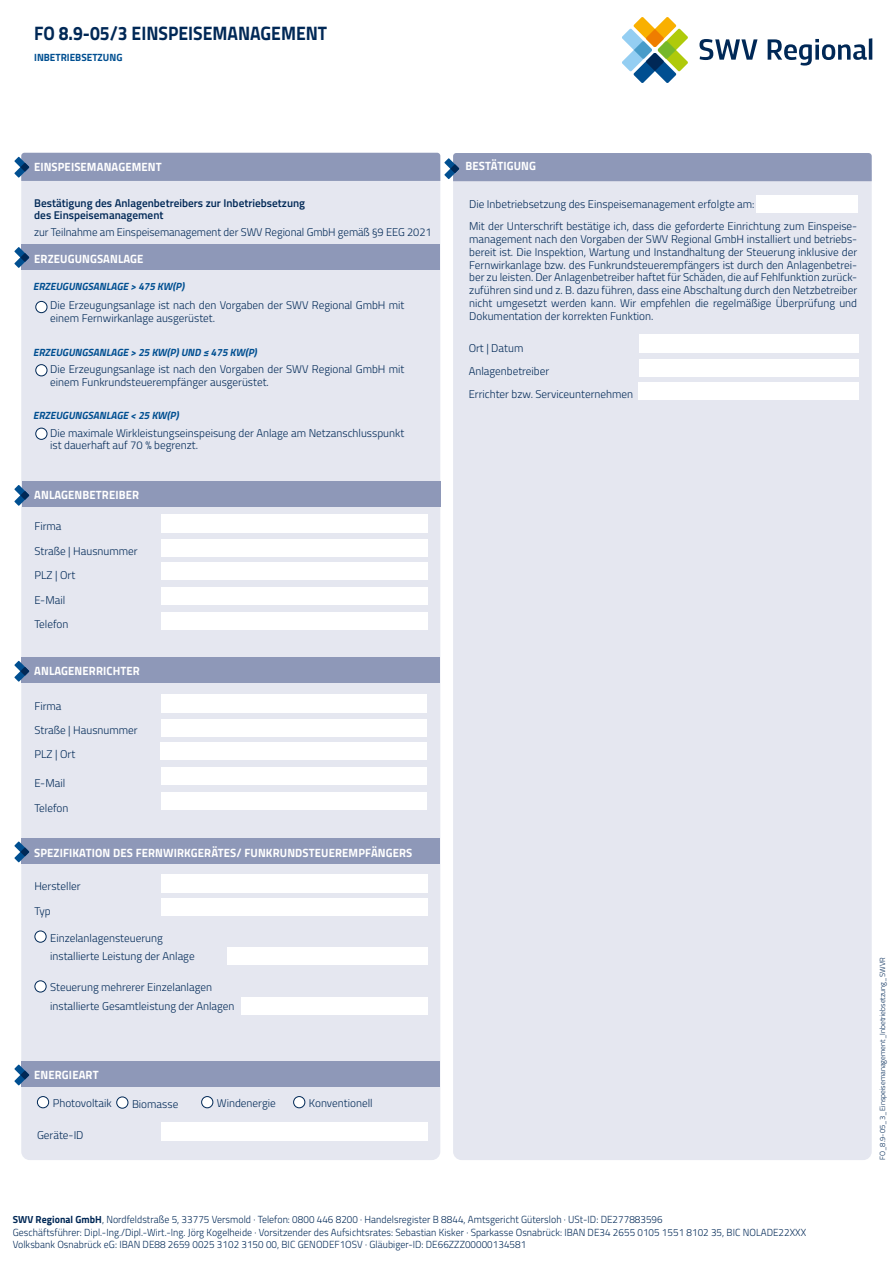
<style>
.page{position:relative;width:893px;height:1263px;background:#fff}
.page>*{position:absolute;margin:0;border:0;box-sizing:border-box;transform-origin:0 0}
.t1{font:700 19.5px "Cairo";color:#002856;scale:.9 1}
.t2{font:700 12px "Cairo";letter-spacing:.01em;color:#fff;scale:.94 1}
.t3{font:300 11.25px/12.8px "Cairo";color:#002856}
.t4{font:600 11.25px/12.8px "Cairo";color:#002856}
.t5{font:italic 700 10.5px "Cairo";color:#004f91;scale:.95 1}
.t6{font:700 10.5px "Cairo";color:#004f91;scale:.95 1}
.t7{font:300 10.35px/12.3px "Cairo";letter-spacing:.005em;color:#002856;scale:.96 1}
.t8{font:300 7.5px "Cairo";color:#002856}
.s1{font-weight:700}
</style>
<div class="page">
<div style="left:21px;top:181px;width:419px;height:979px;background:#e5e7f0"></div>
<div style="left:453px;top:181px;width:419px;height:979px;background:#e5e7f0"></div>
<div style="left:21px;top:244px;width:419px;height:26px;background:#8e98b8"></div>
<div style="left:22px;top:481px;width:418px;height:26px;background:#8e98b8"></div>
<div style="left:21px;top:657px;width:419px;height:26px;background:#8e98b8"></div>
<div style="left:21px;top:838px;width:419px;height:26px;background:#8e98b8"></div>
<div style="left:21px;top:1061px;width:419px;height:26px;background:#8e98b8"></div>
<svg style="left:699px;top:39px;width:58px;height:21px"></svg>
<svg style="left:768px;top:39px;width:99px;height:27px"></svg>
<hr style="left:869px;top:38px;width:3px;height:22px;background:#002856">
<svg style="left:622px;top:17px;width:66px;height:66px"></svg>
<div style="left:36px;top:301px;width:11px;height:12px;background:#fff;border-radius:50%"></div>
<div style="left:35px;top:301px;width:12px;height:12px;border:1px solid #002856;border-radius:50%"></div>
<div style="left:36px;top:365px;width:11px;height:11px;background:#fff;border-radius:50%"></div>
<div style="left:35px;top:364px;width:12px;height:12px;border:1px solid #002856;border-radius:50%"></div>
<div style="left:36px;top:428px;width:11px;height:11px;background:#fff;border-radius:50%"></div>
<div style="left:35px;top:428px;width:12px;height:12px;border:1px solid #002856;border-radius:50%"></div>
<div style="left:161px;top:515px;width:266px;height:18px;background:#fff"></div>
<div style="left:161px;top:539px;width:266px;height:18px;background:#fff"></div>
<div style="left:161px;top:563px;width:266px;height:17px;background:#fff"></div>
<div style="left:161px;top:588px;width:266px;height:17px;background:#fff"></div>
<div style="left:161px;top:612px;width:266px;height:18px;background:#fff"></div>
<div style="left:161px;top:694px;width:266px;height:19px;background:#fff"></div>
<div style="left:161px;top:719px;width:266px;height:17px;background:#fff"></div>
<div style="left:161px;top:742px;width:266px;height:18px;background:#fff"></div>
<div style="left:161px;top:767px;width:266px;height:18px;background:#fff"></div>
<div style="left:161px;top:792px;width:266px;height:17px;background:#fff"></div>
<div style="left:161px;top:1122px;width:266px;height:19px;background:#fff"></div>
<div style="left:37px;top:1096px;width:12px;height:12px;background:#fff;border-radius:50%"></div>
<div style="left:37px;top:1096px;width:12px;height:12px;border:1px solid #002856;border-radius:50%"></div>
<div style="left:117px;top:1097px;width:11px;height:11px;background:#fff;border-radius:50%"></div>
<div style="left:116px;top:1096px;width:12px;height:12px;border:1px solid #002856;border-radius:50%"></div>
<div style="left:202px;top:1096px;width:11px;height:12px;background:#fff;border-radius:50%"></div>
<div style="left:201px;top:1096px;width:12px;height:12px;border:1px solid #002856;border-radius:50%"></div>
<div style="left:294px;top:1096px;width:11px;height:12px;background:#fff;border-radius:50%"></div>
<div style="left:293px;top:1096px;width:12px;height:12px;border:1px solid #002856;border-radius:50%"></div>
<div style="left:161px;top:874px;width:266px;height:19px;background:#fff"></div>
<div style="left:161px;top:899px;width:266px;height:17px;background:#fff"></div>
<div style="left:227px;top:948px;width:200px;height:17px;background:#fff"></div>
<div style="left:241px;top:997px;width:186px;height:18px;background:#fff"></div>
<div style="left:35px;top:931px;width:11px;height:11px;background:#fff;border-radius:50%"></div>
<div style="left:35px;top:930px;width:12px;height:12px;border:1px solid #002856;border-radius:50%"></div>
<div style="left:35px;top:981px;width:11px;height:11px;background:#fff;border-radius:50%"></div>
<div style="left:35px;top:980px;width:12px;height:12px;border:1px solid #002856;border-radius:50%"></div>
<div style="left:756px;top:196px;width:102px;height:17px;background:#fff"></div>
<div style="left:639px;top:334px;width:220px;height:19px;background:#fff"></div>
<div style="left:639px;top:359px;width:220px;height:17px;background:#fff"></div>
<div style="left:639px;top:382px;width:220px;height:18px;background:#fff"></div>
<div style="left:14px;top:153px;width:858px;height:28px;background:#8e98b8"></div>
<svg style="left:14px;top:247px;width:15px;height:21px"></svg>
<svg style="left:14px;top:485px;width:15px;height:21px"></svg>
<svg style="left:14px;top:661px;width:15px;height:21px"></svg>
<svg style="left:14px;top:841px;width:15px;height:21px"></svg>
<svg style="left:14px;top:1064px;width:15px;height:21px"></svg>
<h1 class="t1" style="left:34px;top:18px;width:327px">FO 8.9-05/3 EINSPEISEMANAGEMENT</h1>
<p class="t6" style="left:34px;top:49px;width:94px">INBETRIEBSETZUNG</p>
<p class="t2" style="left:34px;top:157px;width:137px">EINSPEISEMANAGEMENT</p>
<p class="t4" style="left:34px;top:196px;width:272px">Bestätigung des Anlagenbetreibers zur Inbetriebsetzung des Einspeisemanagement</p>
<p class="t3" style="left:34px;top:226px;width:399px">zur Teilnahme am Einspeisemanagement der SWV Regional GmbH gemäß §9 EEG 2021</p>
<p class="t2" style="left:34px;top:249px;width:118px">ERZEUGUNGSANLAGE</p>
<p class="t5" style="left:33px;top:278px;width:164px">ERZEUGUNGSANLAGE&gt; 475 KW(P)</p>
<p class="t3" style="left:50px;top:299px;width:356px">Die Erzeugungsanlage ist nach den Vorgaben der SWV Regional GmbH mit einem Fernwirkanlage ausgerüstet.</p>
<p class="t5" style="left:33px;top:343px;width:240px">ERZEUGUNGSANLAGE&gt; 25 KW(P)UND ≤ 475 KW(P)</p>
<p class="t3" style="left:50px;top:363px;width:356px">Die Erzeugungsanlage ist nach den Vorgaben der SWV Regional GmbH mit einem Funkrundsteuerempfänger ausgerüstet.</p>
<p class="t5" style="left:33px;top:407px;width:158px">ERZEUGUNGSANLAGE&lt; 25 KW(P)</p>
<p class="t3" style="left:50px;top:426px;width:356px">Die maximale Wirkleistungseinspeisung der Anlage am Netzanschlusspunkt ist dauerhaft auf 70 % begrenzt.</p>
<p class="t2" style="left:34px;top:485px;width:113px">ANLAGENBETREIBER</p>
<p class="t3" style="left:35px;top:514px;width:105px;line-height:24.2px">Firma<br>Straße | Hausnummer<br>PLZ | Ort</p>
<p class="t3" style="left:34px;top:618px;width:36px">Telefon</p>
<p class="t3" style="left:34px;top:593px;width:32px">E-Mail</p>
<p class="t2" style="left:34px;top:661px;width:114px">ANLAGENERRICHTER</p>
<p class="t3" style="left:35px;top:694px;width:105px;line-height:24.2px">Firma<br>Straße | Hausnummer<br>PLZ | Ort</p>
<p class="t3" style="left:34px;top:777px;width:32px">E-Mail</p>
<p class="t3" style="left:34px;top:801px;width:36px">Telefon</p>
<p class="t2" style="left:34px;top:843px;width:404px">SPEZIFIKATION DES FERNWIRKGERÄTES/ FUNKRUNDSTEUEREMPFÄNGERS</p>
<p class="t3" style="left:34px;top:879px;width:48px">Hersteller</p>
<p class="t3" style="left:34px;top:904px;width:18px">Typ</p>
<p class="t3" style="left:50px;top:932px;width:114px">Einzelanlagensteuerung</p>
<p class="t3" style="left:50px;top:981px;width:163px">Steuerung mehrerer Einzelanlagen</p>
<p class="t3" style="left:50px;top:950px;width:146px">installierte Leistung der Anlage</p>
<p class="t3" style="left:50px;top:999px;width:186px">installierte Gesamtleistung der Anlagen</p>
<p class="t2" style="left:34px;top:1065px;width:70px">ENERGIEART</p>
<p class="t3" style="left:53px;top:1097px;width:61px">Photovoltaik</p>
<p class="t3" style="left:132px;top:1097px;width:48px">Biomasse</p>
<p class="t3" style="left:217px;top:1097px;width:60px">Windenergie</p>
<p class="t3" style="left:309px;top:1097px;width:65px">Konventionell</p>
<p class="t3" style="left:37px;top:1129px;width:48px">Geräte-ID</p>
<p class="t2" style="left:466px;top:156px;width:76px">BESTÄTIGUNG</p>
<p class="t3" style="left:469px;top:193px;width:390px;line-height:22.2px">Die Inbetriebsetzung des Einspeisemanagement erfolgte am:<br>Mit der Unterschrift bestätige ich, dass die geforderte Einrichtung zum Einspeise-</p>
<p class="t3" style="left:469px;top:233px;width:390px;text-align:justify">management nach den Vorgaben der SWV Regional GmbH installiert und betriebs&shy;bereit ist. Die Inspektion, Wartung und Instandhaltung der Steuerung inklusive der Fernwirkanlage bzw. des Funkrundsteuerempfängers ist durch den Anlagenbetrei&shy;ber zu leisten. Der Anlagenbetreiber haftet für Schäden, die auf Fehlfunktion zurück&shy;zuführen sind und z. B. dazu führen, dass eine Abschaltung durch den Netzbetreiber nicht umgesetzt werden kann. Wir empfehlen die regelmäßige Überprüfung und Dokumentation der korrekten Funktion.</p>
<p class="t3" style="left:469px;top:336px;width:166px;line-height:23.2px">Ort | Datum<br>Anlagenbetreiber<br>Errichter bzw. Serviceunternehmen</p>
<p class="t7" style="left:13px;top:1213px;width:828px"><span class="s1">SWV Regional GmbH</span>, Nordfeldstraße 5, 33775 Versmold · Telefon: 0800 446 8200 · Handelsregister B 8844, Amtsgericht Gütersloh · USt-ID: DE277883596<br>Geschäftsführer: Dipl.-Ing./Dipl.-Wirt.-Ing. Jörg Kogelheide · Vorsitzender des Aufsichtsrates: Sebastian Kisker · Sparkasse Osnabrück: IBAN DE34 2655 0105 1551 8102 35, BIC NOLADE22XXX<br>Volksbank Osnabrück eG: IBAN DE88 2659 0025 3102 3150 00, BIC GENODEF1OSV · Gläubiger-ID: DE66ZZZ00000134581</p>
<p class="t8" style="left:877px;top:1160px;width:204px;rotate:-90deg">FO_8.9-05_3_Einspeisemanagement_Inbetriebsetzung_SWVR</p>
</div>
